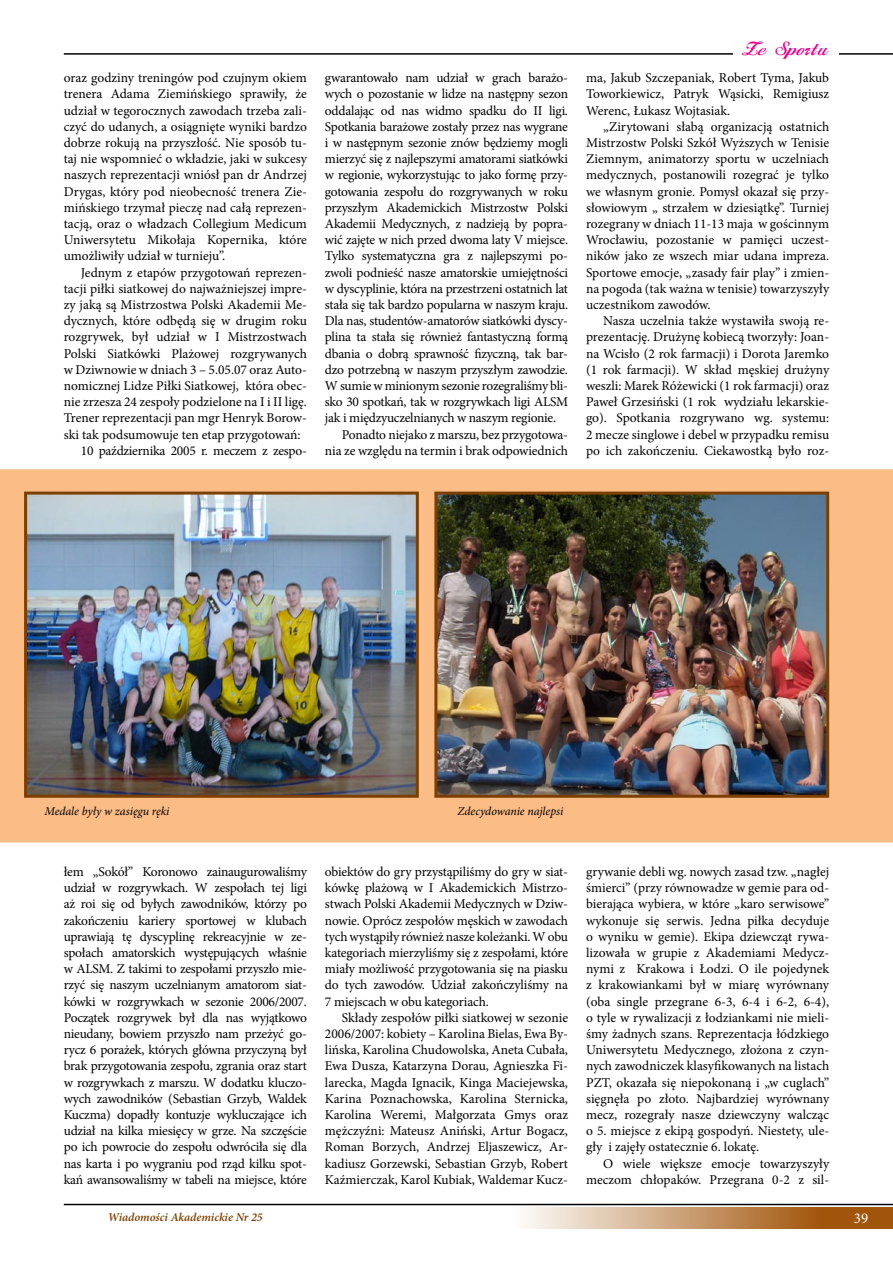
<style>
.page{position:relative;width:893px;height:1263px;background:#fff}
.page>*{position:absolute;margin:0;border:0;box-sizing:border-box;transform-origin:0 0}
.t1{font:18px "FL Starogrecki 1";letter-spacing:.01em;color:#ec008c}
.t2{font:15px "Minion Pro";color:#fff}
.t3{font:13.5px/16.2px "Minion Pro";letter-spacing:-.015em;color:#000;text-align:justify}
.t4{font:italic 12px "Minion Pro";letter-spacing:-.005em;color:#000}
.t5{font:italic 600 12px "Minion Pro";letter-spacing:-.005em;color:#7c3f00}
</style>
<div class="page">
<div style="left:0;top:469px;width:893px;height:373px;background:#fcbc86"></div>
<svg style="left:524px;top:1208px;width:365px;height:21px;background:#c5976a"></svg>
<hr style="left:64px;top:1204px;width:829px;height:1px;background:#000">
<hr style="left:64px;top:53px;width:829px;height:2px;background:#000">
<hr style="left:889px;top:1208px;width:4px;height:21px;background:#a1550b">
<div style="left:733px;top:44px;width:106px;height:20px;background:#fff"></div>
<img style="left:28px;top:496px;width:387px;height:298px">
<div style="left:24px;top:492px;width:395px;height:306px;border:3px solid #7c3f00"></div>
<img style="left:438px;top:496px;width:387px;height:298px">
<div style="left:434px;top:492px;width:395px;height:306px;border:3px solid #7c3f00"></div>
<p class="t3" style="left:64px;top:70px;width:245px">oraz godziny treningów pod czujnym okiem trenera Adama Ziemińskiego sprawiły, że udział w tegorocznych zawodach trzeba zali&shy;czyć do udanych, a osiągnięte wyniki bardzo dobrze rokują na przyszłość. Nie sposób tu&shy;taj nie wspomnieć o wkładzie, jaki w sukcesy naszych reprezentacji wniósł pan dr Andrzej Drygas, który pod nieobecność trenera Zie&shy;mińskiego trzymał pieczę nad całą reprezen&shy;tacją, oraz o władzach Collegium Medicum Uniwersytetu Mikołaja Kopernika, które umożliwiły udział w turnieju”.</p>
<p class="t3" style="left:81px;top:264px;width:228px">Jednym z etapów przygotowań reprezen-</p>
<p class="t3" style="left:64px;top:280px;width:245px">tacji piłki siatkowej do najważniejszej impre-</p>
<p class="t3" style="left:64px;top:297px;width:245px">zy jaką są Mistrzostwa Polski Akademii Me-</p>
<p class="t3" style="left:64px;top:313px;width:245px">dycznych, które odbędą się w drugim roku</p>
<p class="t3" style="left:64px;top:329px;width:245px">rozgrywek, był udział w I Mistrzostwach</p>
<p class="t3" style="left:64px;top:345px;width:245px">Polski Siatkówki Plażowej rozgrywanych</p>
<p class="t3" style="left:64px;top:361px;width:245px">w Dziwnowie w dniach 3 – 5.05.07 oraz Auto-</p>
<p class="t3" style="left:64px;top:378px;width:245px">nomicznej Lidze Piłki Siatkowej, która obec-</p>
<p class="t3" style="left:64px;top:394px;width:245px">nie zrzesza 24 zespoły podzielone na I i II ligę.</p>
<p class="t3" style="left:64px;top:410px;width:245px">Trener reprezentacji pan mgr Henryk Borow-</p>
<p class="t3" style="left:64px;top:426px;width:238px">ski tak podsumowuje ten etap przygotowań:</p>
<p class="t3" style="left:81px;top:442px;width:228px">1 0 października 2005 r. meczem z zespo-</p>
<p class="t3" style="left:325px;top:70px;width:245px">gwarantowało nam udział w grach barażo-</p>
<p class="t3" style="left:325px;top:86px;width:245px">wych o pozostanie w lidze na następny sezon</p>
<p class="t3" style="left:325px;top:102px;width:245px">oddalając od nas widmo spadku do II ligi.</p>
<p class="t3" style="left:325px;top:118px;width:245px">Spotkania barażowe zostały przez nas wygrane</p>
<p class="t3" style="left:325px;top:135px;width:245px">i w następnym sezonie znów będziemy mogli</p>
<p class="t3" style="left:325px;top:151px;width:245px">mierzyć się z najlepszymi amatorami siatkówki</p>
<p class="t3" style="left:325px;top:167px;width:245px">w regionie, wykorzystując to jako formę przy-</p>
<p class="t3" style="left:325px;top:183px;width:245px">gotowania zespołu do rozgrywanych w roku</p>
<p class="t3" style="left:325px;top:199px;width:245px">przyszłym Akademickich Mistrzostw Polski</p>
<p class="t3" style="left:325px;top:216px;width:245px">Akademii Medycznych, z nadzieją by popra-</p>
<p class="t3" style="left:325px;top:232px;width:245px">wić zajęte w nich przed dwoma laty V miejsce.</p>
<p class="t3" style="left:325px;top:248px;width:245px">Tylko systematyczna gra z najlepszymi po-</p>
<p class="t3" style="left:325px;top:264px;width:245px">zwoli podnieść nasze amatorskie umiejętności</p>
<p class="t3" style="left:325px;top:280px;width:245px">w dyscyplinie, która na przestrzeni ostatnich lat</p>
<p class="t3" style="left:325px;top:297px;width:245px">stała się tak bardzo popularna w naszym kraju.</p>
<p class="t3" style="left:325px;top:313px;width:245px">Dla nas, studentów-amatorów siatkówki dyscy-</p>
<p class="t3" style="left:325px;top:329px;width:245px">plina ta stała się również fantastyczną formą</p>
<p class="t3" style="left:325px;top:345px;width:245px">dbania o dobrą sprawność fizyczną, tak bar-</p>
<p class="t3" style="left:325px;top:361px;width:245px">dzo potrzebną w naszym przyszłym zawodzie.</p>
<p class="t3" style="left:325px;top:378px;width:245px">W sumie w minionym sezonie rozegraliśmy bli-</p>
<p class="t3" style="left:325px;top:394px;width:245px">sko 30 spotkań, tak w rozgrywkach ligi ALSM</p>
<p class="t3" style="left:325px;top:410px;width:233px">jak i międzyuczelnianych w naszym regionie.</p>
<p class="t3" style="left:342px;top:426px;width:228px">Ponadto niejako z marszu, bez przygotowa-</p>
<p class="t3" style="left:325px;top:442px;width:245px">nia ze względu na termin i brak odpowiednich</p>
<h1 class="t1" style="left:742px;top:38px;width:87px">Ze Sportu</h1>
<p class="t3" style="left:586px;top:70px;width:245px">ma, Jakub Szczepaniak, Robert Tyma, Jakub Toworkiewicz, Patryk Wąsicki, Remigiusz Werenc, Łukasz Wojtasiak.</p>
<p class="t3" style="left:586px;top:118px;width:245px;text-indent:17px">„Zirytowani słabą organizacją ostatnich Mistrzostw Polski Szkół Wyższych w Tenisie Ziemnym, animatorzy sportu w uczelniach medycznych, postanowili rozegrać je tylko we własnym gronie. Pomysł okazał się przy&shy;słowiowym „ strzałem w dziesiątkę”. Turniej rozegrany w dniach 11 -13 maja w gościnnym Wrocławiu, pozostanie w pamięci uczest&shy;ników jako ze wszech miar udana impreza.<br>Sportowe emocje, „zasady fair play” i zmien&shy;na pogoda (tak ważna w tenisie) towarzyszyły uczestnikom zawodów.</p>
<p class="t3" style="left:586px;top:313px;width:245px;text-indent:17px">Nasza uczelnia także wystawiła swoją re&shy;prezentację. Drużynę kobiecą tworzyły: Joan&shy;na Wcisło (2 rok farmacji) i Dorota Jaremko (1 rok farmacji). W skład męskiej drużyny weszli: Marek Różewicki (1 rok farmacji) oraz Paweł Grzesiński (1 rok wydziału lekarskie&shy;go). Spotkania rozgrywano wg. systemu:<br>2 mecze singlowe i debel w przypadku remisu po ich zakończeniu. Ciekawostką było roz-</p>
<p class="t4" style="left:45px;top:803px;width:126px">Medale były w zasięgu ręki</p>
<p class="t4" style="left:457px;top:803px;width:107px">Zdecydowanie najlepsi</p>
<p class="t3" style="left:64px;top:864px;width:245px">łem „Sokół” Koronowo zainaugurowaliśmy udział w rozgrywkach. W zespołach tej ligi aż roi się od byłych zawodników, którzy po zakończeniu kariery sportowej w klubach uprawiają tę dyscyplinę rekreacyjnie w ze&shy;społach amatorskich występujących właśnie w ALSM. Z takimi to zespołami przyszło mie&shy;rzyć się naszym uczelnianym amatorom siat&shy;kówki w rozgrywkach w sezonie 2006/2007.<br>Początek rozgrywek był dla nas wyjątkowo nieudany, bowiem przyszło nam przeżyć go&shy;rycz 6 porażek, których główna przyczyną był brak przygotowania zespołu, zgrania oraz start w rozgrywkach z marszu. W dodatku kluczo&shy;wych zawodników (Sebastian Grzyb, Waldek Kuczma) dopadły kontuzje wykluczające ich udział na kilka miesięcy w grze. Na szczęście po ich powrocie do zespołu odwróciła się dla nas karta i po wygraniu pod rząd kilku spot&shy;kań awansowaliśmy w tabeli na miejsce, które</p>
<p class="t3" style="left:325px;top:864px;width:245px">obiektów do gry przystąpiliśmy do gry w siat&shy;kówkę plażową w I Akademickich Mistrzo&shy;stwach Polski Akademii Medycznych w Dziw&shy;nowie. Oprócz zespołów męskich w zawodach tych wystąpiły również nasze koleżanki. W obu kategoriach mierzyliśmy się z zespołami, które miały możliwość przygotowania się na piasku do tych zawodów. Udział zakończyliśmy na 7 miejscach w obu kategoriach.</p>
<p class="t3" style="left:325px;top:1009px;width:245px;text-indent:17px">Składy zespołów piłki siatkowej w sezonie 2006/2007: kobiety – Karolina Bielas, Ewa By&shy;lińska, Karolina Chudowolska, Aneta Cubała, Ewa Dusza, Katarzyna Dorau, Agnieszka Fi&shy;larecka, Magda Ignacik, Kinga Maciejewska, Karina Poznachowska, Karolina Sternicka, Karolina Weremi, Małgorzata Gmys oraz mężczyźni: Mateusz Aniński, Artur Bogacz, Roman Borzych, Andrzej Eljaszewicz, Ar&shy;kadiusz Gorzewski, Sebastian Grzyb, Robert Kaźmierczak, Karol Kubiak, Waldemar Kucz-</p>
<p class="t3" style="left:586px;top:864px;width:245px">grywanie debli wg. nowych zasad tzw. „nagłej śmierci” (przy równowadze w gemie para od&shy;bierająca wybiera, w które „karo serwisowe” wykonuje się serwis. Jedna piłka decyduje o wyniku w gemie). Ekipa dziewcząt rywa&shy;lizowała w grupie z Akademiami Medycz&shy;nymi z Krakowa i Łodzi. O ile pojedynek z krakowiankami był w miarę wyrównany (oba single przegrane 6-3, 6-4 i 6-2, 6-4), o tyle w rywalizacji z łodziankami nie mieli&shy;śmy żadnych szans. Reprezentacja łódzkiego Uniwersytetu Medycznego, złożona z czyn&shy;nych zawodniczek klasyfikowanych na listach PZT, okazała się niepokonaną i „w cuglach” sięgnęła po złoto. Najbardziej wyrównany mecz, rozegrały nasze dziewczyny walcząc o 5. miejsce z ekipą gospodyń. Niestety, ule&shy;gły i zajęły ostatecznie 6. lokatę.</p>
<p class="t3" style="left:586px;top:1155px;width:245px;text-align:right">O wiele większe emocje towarzyszyły meczom chłopaków. Przegrana 0-2 z sil-</p>
<p class="t5" style="left:108px;top:1210px;width:156px">Wiadomości Akademickie Nr 25</p>
<p class="t2" style="left:854px;top:1208px;width:16px">39</p>
</div>
